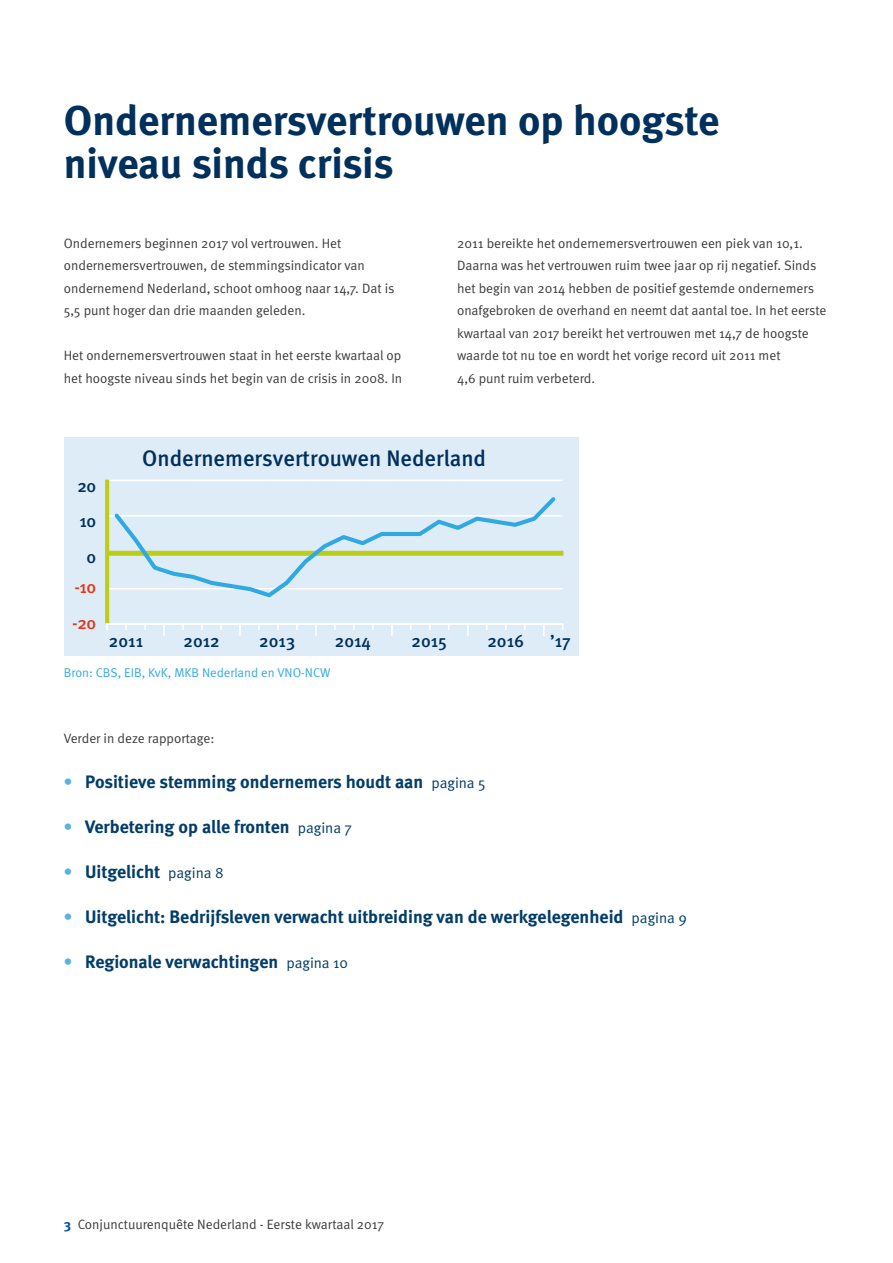
<style>
.page{position:relative;width:893px;height:1263px;background:#fff}
.page>*{position:absolute;margin:0;border:0;box-sizing:border-box;transform-origin:0 0}
.t1{font:700 42px/43.2px "Meta";color:#00305b}
.t2{font:500 22.5px "Meta";color:#00305b}
.t3{font:700 18px "Meta";color:#033d68}
.t4{font:500 17.4px "Meta";color:#00305b}
.t5{font:500 17.4px "Meta";color:#e53615}
.t6{font:13.5px/22.5px "Meta Normal";color:#3c3c3b}
.t7{font:12.75px "Meta Normal";color:#36a9e1}
.s1{color:#59b2e4}
.s2{font-family:"Meta Normal";font-weight:400;font-size:15px}
.s3{font-family:"Meta";font-weight:700;color:#004f9f}
</style>
<div class="page">
<div style="left:64px;top:437px;width:515px;height:219px;background:#deecf8"></div>
<hr style="left:107px;top:588px;width:456px;height:1px;background:#fff">
<hr style="left:107px;top:515px;width:456px;height:2px;background:#fff">
<hr style="left:107px;top:480px;width:456px;height:1px;background:#fff">
<svg style="left:105px;top:480px;width:4px;height:143px"></svg>
<div style="left:106px;top:623px;width:457px;height:8px;border:2px solid #fff"></div>
<svg style="left:505px;top:624px;width:2px;height:6px"></svg>
<svg style="left:486px;top:624px;width:2px;height:6px"></svg>
<svg style="left:448px;top:624px;width:2px;height:6px"></svg>
<svg style="left:429px;top:624px;width:2px;height:6px"></svg>
<svg style="left:410px;top:624px;width:2px;height:6px"></svg>
<svg style="left:372px;top:624px;width:2px;height:6px"></svg>
<svg style="left:353px;top:624px;width:2px;height:6px"></svg>
<svg style="left:334px;top:624px;width:2px;height:6px"></svg>
<svg style="left:296px;top:624px;width:2px;height:6px"></svg>
<svg style="left:277px;top:624px;width:2px;height:6px"></svg>
<svg style="left:258px;top:624px;width:2px;height:6px"></svg>
<svg style="left:220px;top:624px;width:2px;height:6px"></svg>
<svg style="left:201px;top:624px;width:2px;height:6px"></svg>
<svg style="left:182px;top:624px;width:2px;height:6px"></svg>
<svg style="left:144px;top:624px;width:2px;height:6px"></svg>
<svg style="left:125px;top:624px;width:2px;height:6px"></svg>
<svg style="left:391px;top:624px;width:2px;height:12px"></svg>
<svg style="left:315px;top:624px;width:2px;height:12px"></svg>
<svg style="left:239px;top:624px;width:2px;height:12px"></svg>
<svg style="left:163px;top:624px;width:2px;height:12px"></svg>
<svg style="left:467px;top:624px;width:2px;height:12px"></svg>
<svg style="left:543px;top:624px;width:1px;height:12px"></svg>
<svg style="left:111px;top:497px;width:448px;height:101px"></svg>
<h1 class="t1" style="left:64px;top:98px;width:657px">Ondernemersvertrouwen op hoogste niveau sinds crisis</h1>
<p class="t6" style="left:64px;top:231px;width:332px">Ondernemers beginnen 2017 vol vertrouwen. Het ondernemersvertrouwen, de stemmingsindicator van ondernemend Nederland, schoot omhoog naar 14,7. Dat is 5,5 punt hoger dan drie maanden geleden.</p>
<p class="t6" style="left:64px;top:344px;width:340px">Het ondernemersvertrouwen staat in het eerste kwartaal op het hoogste niveau sinds het begin van de crisis in 2008. In</p>
<p class="t6" style="left:457px;top:231px;width:371px">2011 bereikte het ondernemersvertrouwen een piek van 10,1.<br>Daarna was het vertrouwen ruim twee jaar op rij negatief. Sinds het begin van 2014 hebben de positief gestemde ondernemers onafgebroken de overhand en neemt dat aantal toe. In het eerste kwartaal van 2017 bereikt het vertrouwen met 14,7 de hoogste waarde tot nu toe en wordt het vorige record uit 2011 met<br>4,6 punt ruim verbeterd.</p>
<p class="t4" style="left:77px;top:476px;width:20px">20</p>
<p class="t4" style="left:79px;top:511px;width:18px">10</p>
<p class="t4" style="left:87px;top:547px;width:11px">0</p>
<p class="t5" style="left:74px;top:577px;width:23px">-10</p>
<p class="t5" style="left:72px;top:613px;width:25px">-20</p>
<h2 class="t2" style="left:142px;top:446px;width:345px">Ondernemersvertrouwen Nederland</h2>
<p class="t4" style="left:109px;top:631px;width:36px">2011</p>
<p class="t4" style="left:183px;top:631px;width:38px">2012</p>
<p class="t4" style="left:259px;top:631px;width:37px">2013</p>
<p class="t4" style="left:335px;top:631px;width:38px">2014</p>
<p class="t4" style="left:411px;top:631px;width:37px">2015</p>
<p class="t4" style="left:487px;top:631px;width:38px">2016</p>
<p class="t4" style="left:550px;top:631px;width:22px">’17</p>
<p class="t7" style="left:64px;top:665px;width:268px">Bron: CBS, EIB, KvK, MKB Nederland en VNO-NCW</p>
<p class="t6" style="left:64px;top:726px;width:152px">Verder in deze rapportage:</p>
<h3 class="t3" style="left:64px;top:771px;width:423px"><span class="s1">•</span> Positieve stemming ondernemers houdt aan <span class="s2">pagina 5</span></h3>
<h3 class="t3" style="left:64px;top:816px;width:290px"><span class="s1">•</span> Verbetering op alle fronten <span class="s2">pagina 7</span></h3>
<h3 class="t3" style="left:64px;top:861px;width:161px"><span class="s1">•</span> Uitgelicht <span class="s2">pagina 8</span></h3>
<h3 class="t3" style="left:64px;top:906px;width:625px"><span class="s1">•</span> Uitgelicht: Bedrijfsleven verwacht uitbreiding van de werkgelegenheid <span class="s2">pagina 9</span></h3>
<h3 class="t3" style="left:64px;top:951px;width:286px"><span class="s1">•</span> Regionale verwachtingen <span class="s2">pagina 10</span></h3>
<p class="t6" style="left:64px;top:1213px;width:322px"><span class="s3">3</span> Conjunctuurenquête Nederland - Eerste kwartaal 2017</p>
</div>
